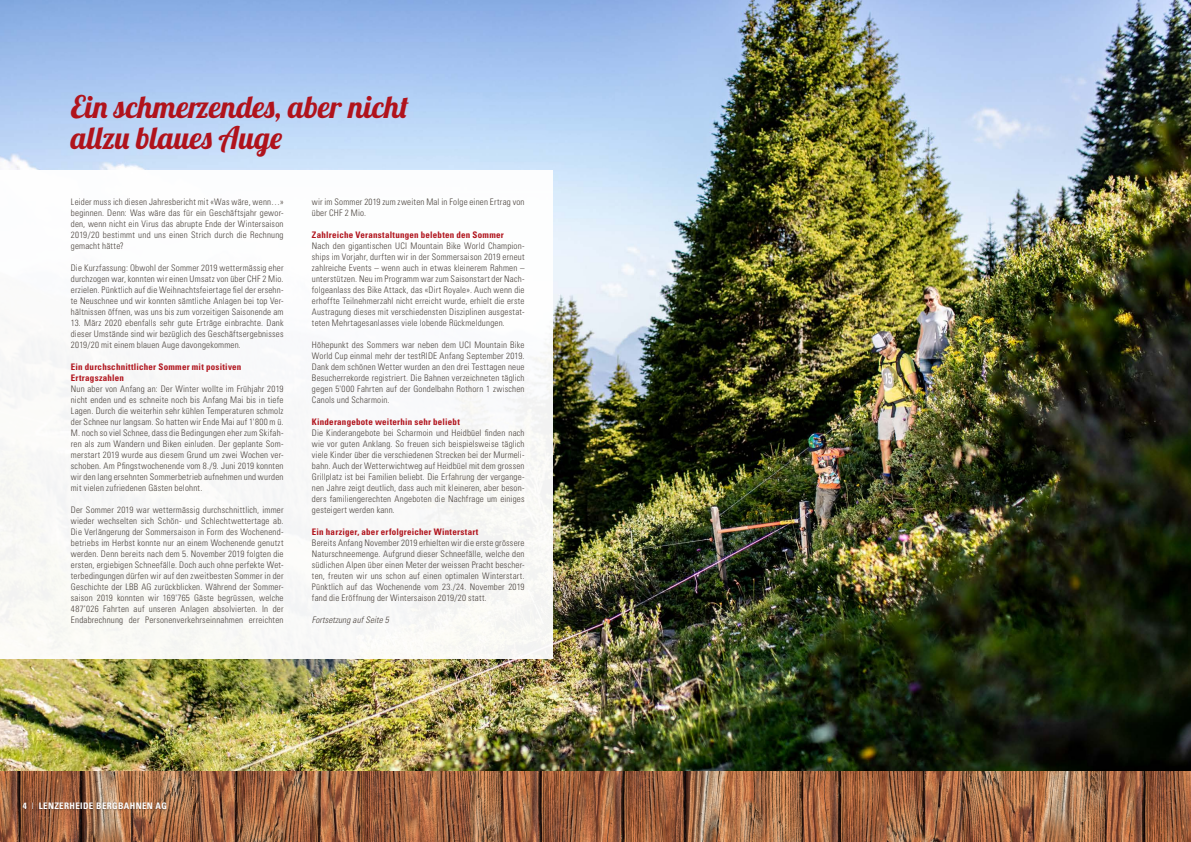
<style>
.page{position:relative;width:1191px;height:842px;background:#fff}
.page>*{position:absolute;margin:0;border:0;box-sizing:border-box;transform-origin:0 0}
.t1{font:31px/31px "Lobster 1.4";letter-spacing:.02em;color:#b0131c}
.t2{font:300 condensed 9px/11px "Univers LT Std";letter-spacing:.02em;color:#4d453f;text-align:justify}
.t3{font:700 condensed 9px/11px "Univers LT Std";letter-spacing:.02em;color:#b0131c}
.t4{font:700 condensed 9px "Univers LT Std";letter-spacing:.04em;color:#fff}
.t5{font:italic 300 condensed 9px "Univers LT Std";letter-spacing:.01em;color:#4d453f}
.s1{font-weight:300}
</style>
<div class="page">
<img style="left:0;top:0;width:1191px;height:842px">
<div style="left:22px;top:801px;width:147px;height:10px;background:#231f20;opacity:.4"></div>
<div style="left:0;top:170px;width:553px;height:488px;background:#fff"></div>
<h1 class="t1" style="left:71px;top:91px;width:339px">Ein schmerzendes, aber nicht allzu blaues Auge</h1>
<p class="t2" style="left:71px;top:196px;width:214px">Leider muss ich diesen Jahresbericht mit «Was wäre, wenn…» beginnen. Denn: Was wäre das für ein Geschäftsjahr gewor&shy;den, wenn nicht ein Virus das abrupte Ende der Wintersaison 2019/20 bestimmt und uns einen Strich durch die Rechnung gemacht hätte?</p>
<p class="t2" style="left:71px;top:262px;width:214px">Die Kurzfassung: Obwohl der Sommer 2019 wettermässig eher durchzogen war, konnten wir einen Umsatz von über CHF 2 Mio. erzielen. Pünktlich auf die Weihnachtsfeiertage fiel der ersehn&shy;te Neuschnee und wir konnten sämtliche Anlagen bei top Ver&shy;hältnissen öffnen, was uns bis zum vorzeitigen Saisonende am</p>
<p class="t2" style="left:71px;top:317px;width:214px">13. März 2020 ebenfalls sehr gute Erträge einbrachte. Dank dieser Umstände sind wir bezüglich des Geschäftsergebnisses 2019/20 mit einem blauen Auge davongekommen.</p>
<p class="t3" style="left:71px;top:361px;width:172px">Ein durchschnittlicher Sommer mit positiven<br>Ertragszahlen</p>
<p class="t2" style="left:71px;top:383px;width:214px">Nun aber von Anfang an: Der Winter wollte im Frühjahr 2019 nicht enden und es schneite noch bis Anfang Mai bis in tiefe Lagen. Durch die weiterhin sehr kühlen Temperaturen schmolz der Schnee nur langsam. So hatten wir Ende Mai auf 1'800 m ü.<br>M. noch so viel Schnee, dass die Bedingungen eher zum Skifah&shy;ren als zum Wandern und Biken einluden. Der geplante Som&shy;merstart 2019 wurde aus diesem Grund um zwei Wochen ver&shy;schoben. Am Pfingstwochenende vom 8./9. Juni 2019 konnten wir den lang ersehnten Sommerbetrieb aufnehmen und wurden mit vielen zufriedenen Gästen belohnt.</p>
<p class="t2" style="left:71px;top:504px;width:214px">Der Sommer 2019 war wettermässig durchschnittlich, immer wieder wechselten sich Schön- und Schlechtwettertage ab.<br>Die Verlängerung der Sommersaison in Form des Wochenend&shy;betriebs im Herbst konnte nur an einem Wochenende genutzt werden. Denn bereits nach dem 5. November 2019 folgten die ersten, ergiebigen Schneefälle. Doch auch ohne perfekte Wet&shy;terbedingungen dürfen wir auf den zweitbesten Sommer in der Geschichte der LBB AG zurückblicken. Während der Sommer&shy;saison 2019 konnten wir 169'765 Gäste begrüssen, welche 487’026 Fahrten auf unseren Anlagen absolvierten. In der Endabrechnung der Personenverkehrseinnahmen erreichten</p>
<p class="t2" style="left:312px;top:196px;width:214px">wir im Sommer 2019 zum zweiten Mal in Folge einen Ertrag von über CHF 2 Mio.</p>
<p class="t3" style="left:312px;top:229px;width:193px">Zahlreiche Veranstaltungen belebten den Sommer</p>
<p class="t2" style="left:312px;top:240px;width:214px">Nach den gigantischen UCI Mountain Bike World Champion&shy;ships im Vorjahr, durften wir in der Sommersaison 2019 erneut zahlreiche Events – wenn auch in etwas kleinerem Rahmen – unterstützen. Neu im Programm war zum Saisonstart der Nach&shy;folgeanlass des Bike Attack, das «Dirt Royale». Auch wenn die erhoffte Teilnehmerzahl nicht erreicht wurde, erhielt die erste Austragung dieses mit verschiedensten Disziplinen ausgestat&shy;teten Mehrtagesanlasses viele lobende Rückmeldungen.</p>
<p class="t2" style="left:312px;top:339px;width:214px">Höhepunkt des Sommers war neben dem UCI Mountain Bike World Cup einmal mehr der testRIDE Anfang September 2019.<br>Dank dem schönen Wetter wurden an den drei Testtagen neue Besucherrekorde registriert. Die Bahnen verzeichneten täglich gegen 5'000 Fahrten auf der Gondelbahn Rothorn 1 zwischen Canols und Scharmoin.</p>
<p class="t3" style="left:312px;top:416px;width:149px">Kinderangebote weiterhin sehr beliebt</p>
<p class="t2" style="left:312px;top:427px;width:214px">Die Kinderangebote bei Scharmoin und Heidbüel finden nach wie vor guten Anklang. So freuen sich beispielsweise täglich viele Kinder über die verschiedenen Strecken bei der Murmeli&shy;bahn. Auch der Wetterwichtweg auf Heidbüel mit dem grossen Grillplatz ist bei Familien beliebt. Die Erfahrung der vergange&shy;nen Jahre zeigt deutlich, dass auch mit kleineren, aber beson&shy;ders familiengerechten Angeboten die Nachfrage um einiges gesteigert werden kann.</p>
<p class="t3" style="left:312px;top:526px;width:168px">Ein harziger, aber erfolgreicher Winterstart</p>
<p class="t2" style="left:312px;top:537px;width:214px">Bereits Anfang November 2019 erhielten wir die erste grössere Naturschneemenge. Aufgrund dieser Schneefälle, welche den südlichen Alpen über einen Meter der weissen Pracht bescher&shy;ten, freuten wir uns schon auf einen optimalen Winterstart.<br>Pünktlich auf das Wochenende vom 23./24. November 2019 fand die Eröffnung der Wintersaison 2019/20 statt.</p>
<p class="t5" style="left:312px;top:614px;width:79px">Fortsetzung auf Seite 5</p>
<p class="t4" style="left:23px;top:800px;width:146px">4 <span class="s1">I</span> LENZERHEIDE BERGBAHNEN AG</p>
</div>
